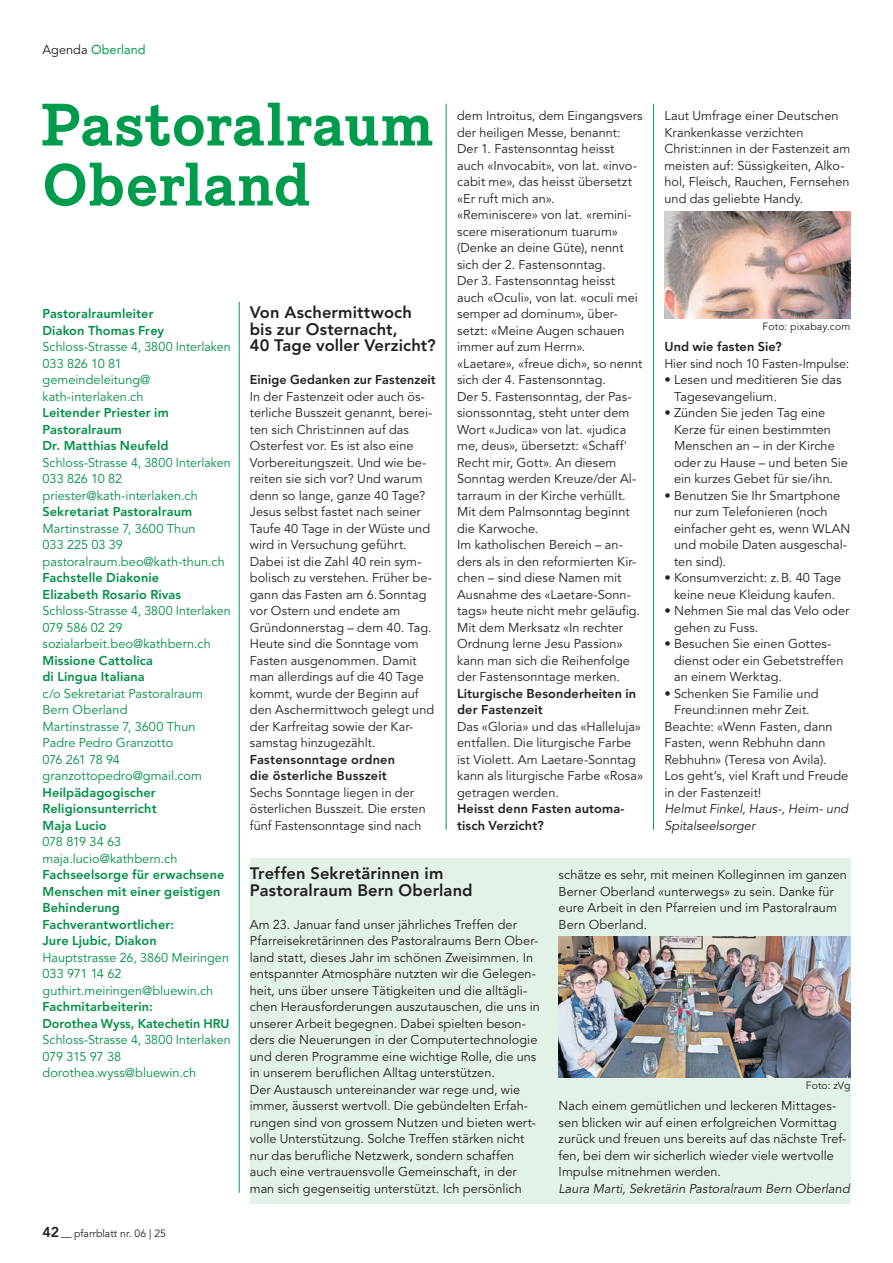
<style>
.page{position:relative;width:893px;height:1263px;background:#fff}
.page>*{position:absolute;margin:0;border:0;box-sizing:border-box;transform-origin:0 0}
.t1{font:700 57px/60px "Piek";letter-spacing:-.01em;color:#009c4e}
.t2{font:800 16.5px/16.5px "Avenir LT Std";letter-spacing:.005em;color:#231f20}
.t3{font:12.75px/16.5px "Avenir LT Std";letter-spacing:.005em;color:#231f20}
.t4{font:12.75px/16.5px "Avenir LT Std";color:#008f47}
.t5{font:800 12.75px/16.5px "Avenir LT Std";letter-spacing:.005em;color:#008f47}
.t6{font:800 12.75px/16.5px "Avenir LT Std";letter-spacing:.01em;color:#231f20}
.t7{font:italic 12.75px/16.5px "Avenir LT Std";color:#231f20}
.t8{font:12.75px "Avenir LT Std";color:#009c4e}
.t9{font:10.5px "Avenir LT Std";letter-spacing:.005em;color:#231f20}
.s1{color:#231f20}
.s2{font-weight:800;font-size:14.25px}
</style>
<div class="page">
<hr style="left:239px;top:302px;width:1px;height:891px;background:#009c4e">
<hr style="left:653px;top:104px;width:1px;height:726px;background:#009c4e">
<hr style="left:446px;top:104px;width:1px;height:726px;background:#009c4e">
<img style="left:664px;top:211px;width:186px;height:107px">
<div style="left:250px;top:858px;width:600px;height:346px;background:#e3f2e7"></div>
<img style="left:559px;top:937px;width:291px;height:140px">
<p class="t8" style="left:43px;top:42px;width:105px"><span class="s1">Agenda</span> Oberland</p>
<h1 class="t1" style="left:40px;top:96px;width:395px">Pastoralraum<br>Oberland</h1>
<p class="t3" style="left:664px;top:108px;width:187px">Laut Umfrage einer Deutschen<br>Krankenkasse verzichten<br>Christ:innen in der Fastenzeit am meisten auf: Süssigkeiten, Alko&shy;hol, Fleisch, Rauchen, Fernsehen und das geliebte Handy.</p>
<p class="t3" style="left:457px;top:108px;width:187px">dem Introitus, dem Eingangsvers der heiligen Messe, benannt:<br>Der 1. Fastensonntag heisst auch «Invocabit», von lat. «invo&shy;cabit me», das heisst übersetzt «Er ruft mich an».<br>«Reminiscere» von lat. «remini&shy;scere miserationum tuarum» (Denke an deine Güte), nennt sich der 2. Fastensonntag.<br>Der 3. Fastensonntag heisst auch «Oculi», von lat. «oculi mei semper ad dominum», über&shy;setzt: «Meine Augen schauen immer auf zum Herrn». «Laetare», «freue dich», so nennt sich der 4. Fastensonntag.<br>Der 5. Fastensonntag, der Pas&shy;sionssonntag, steht unter dem<br>Wort «Judica» von lat. «judica me, deus», übersetzt: «Schaff'<br>Recht mir, Gott». An diesem<br>Sonntag werden Kreuze/der Al&shy;tarraum in der Kirche verhüllt.<br>Mit dem Palmsonntag beginnt die Karwoche.<br>Im katholischen Bereich – an&shy;ders als in den reformierten Kir&shy;chen – sind diese Namen mit<br>Ausnahme des «Laetare-Sonn&shy;tags» heute nicht mehr geläufig.<br>Mit dem Merksatz «In rechter<br>Ordnung lerne Jesu Passion» kann man sich die Reihenfolge der Fastensonntage merken.</p>
<p class="t6" style="left:457px;top:685px;width:181px">Liturgische Besonderheiten in der Fastenzeit</p>
<p class="t3" style="left:457px;top:718px;width:188px">Das «Gloria» und das «Halleluja» entfallen. Die liturgische Farbe ist Violett. Am Laetare-Sonntag kann als liturgische Farbe «Rosa» getragen werden.</p>
<p class="t6" style="left:457px;top:801px;width:169px">Heisst denn Fasten automa&shy;tisch Verzicht?</p>
<p class="t2" style="left:250px;top:304px;width:188px">Von Aschermittwoch bis zur Osternacht,<br>40 Tage voller Verzicht?</p>
<p class="t6" style="left:250px;top:372px;width:187px">Einige Gedanken zur Fastenzeit</p>
<p class="t3" style="left:250px;top:388px;width:186px">In der Fastenzeit oder auch ös&shy;terliche Busszeit genannt, berei&shy;ten sich Christ:innen auf das<br>Osterfest vor. Es ist also eine<br>Vorbereitungszeit. Und wie be&shy;reiten sie sich vor? Und warum denn so lange, ganze 40 Tage?<br>Jesus selbst fastet nach seiner<br>Taufe 40 Tage in der Wüste und wird in Versuchung geführt.<br>Dabei ist die Zahl 40 rein sym&shy;bolisch zu verstehen. Früher be&shy;gann das Fasten am 6.Sonntag vor Ostern und endete am<br>Gründonnerstag – dem 40. Tag.<br>Heute sind die Sonntage vom<br>Fasten ausgenommen. Damit man allerdings auf die 40 Tage kommt, wurde der Beginn auf den Aschermittwoch gelegt und der Karfreitag sowie der Kar&shy;samstag hinzugezählt.</p>
<p class="t6" style="left:250px;top:751px;width:147px">Fastensonntage ordnen die österliche Busszeit</p>
<p class="t3" style="left:250px;top:784px;width:177px">Sechs Sonntage liegen in der österlichen Busszeit. Die ersten fünf Fastensonntage sind nach</p>
<p class="t5" style="left:43px;top:306px;width:123px">Pastoralraumleiter<br>Diakon Thomas Frey</p>
<p class="t4" style="left:43px;top:339px;width:190px">Schloss-Strasse 4, 3800 Interlaken<br>033 826 10 81 gemeindeleitung@ kath-interlaken.ch</p>
<p class="t5" style="left:43px;top:405px;width:128px">Leitender Priester im<br>Pastoralraum<br>Dr. Matthias Neufeld</p>
<p class="t4" style="left:43px;top:454px;width:190px">Schloss-Strasse 4, 3800 Interlaken<br>033 826 10 82 priester@kath-interlaken.ch</p>
<p class="t5" style="left:43px;top:504px;width:151px">Sekretariat Pastoralraum</p>
<p class="t4" style="left:43px;top:520px;width:184px">Martinstrasse 7, 3600 Thun<br>033 225 03 39 pastoralraum.beo@kath-thun.ch</p>
<p class="t5" style="left:43px;top:570px;width:140px">Fachstelle Diakonie<br>Elizabeth Rosario Rivas</p>
<p class="t4" style="left:43px;top:603px;width:190px">Schloss-Strasse 4, 3800 Interlaken<br>079 586 02 29 sozialarbeit.beo@kathbern.ch</p>
<p class="t5" style="left:43px;top:652px;width:112px">Missione Cattolica di Lingua Italiana</p>
<p class="t4" style="left:43px;top:685px;width:162px">c/o Sekretariat Pastoralraum<br>Bern Oberland<br>Martinstrasse 7, 3600 Thun<br>Padre Pedro Granzotto<br>076 261 78 94 granzottopedro@gmail.com</p>
<p class="t5" style="left:43px;top:784px;width:116px;text-align:justify">Heilpädagogischer Religionsunterricht Maja Lucio</p>
<p class="t4" style="left:43px;top:834px;width:136px">078 819 34 63 maja.lucio@kathbern.ch</p>
<p class="t5" style="left:43px;top:867px;width:183px">Fachseelsorge für erwachsene<br>Menschen mit einer geistigen<br>Behinderung<br>Fachverantwortlicher:<br>Jure Ljubic, Diakon</p>
<p class="t4" style="left:43px;top:949px;width:188px">Hauptstrasse 26, 3860 Meiringen<br>033 971 14 62 guthirt.meiringen@bluewin.ch</p>
<p class="t5" style="left:43px;top:999px;width:188px">Fachmitarbeiterin:<br>Dorothea Wyss, Katechetin HRU</p>
<p class="t4" style="left:43px;top:1032px;width:190px">Schloss-Strasse 4, 3800 Interlaken<br>079 315 97 38 dorothea.wyss@bluewin.ch</p>
<p class="t9" style="left:763px;top:321px;width:89px">Foto: pixabay.com</p>
<p class="t6" style="left:664px;top:339px;width:119px">Und wie fasten Sie?</p>
<p class="t3" style="left:664px;top:355px;width:186px">Hier sind noch 10 Fasten-Impulse:</p>
<p class="t3" style="left:674px;top:372px;width:169px;text-indent:-10px">• Lesen und meditieren Sie das<br>Tagesevangelium.</p>
<p class="t3" style="left:674px;top:405px;width:175px;text-indent:-10px">• Zünden Sie jeden Tag eine<br>Kerze für einen bestimmten<br>Menschen an – in der Kirche oder zu Hause – und beten Sie ein kurzes Gebet für sie/ihn.</p>
<p class="t3" style="left:674px;top:487px;width:178px;text-indent:-10px">• Benutzen Sie Ihr Smartphone nur zum Telefonieren (noch einfacher geht es, wenn WLAN und mobile Daten ausgeschal&shy;ten sind).</p>
<p class="t3" style="left:664px;top:570px;width:178px;text-align:center">• Konsumverzicht: z.B. 40 Tage keine neue Kleidung kaufen.</p>
<p class="t3" style="left:674px;top:603px;width:177px;text-indent:-10px">• Nehmen Sie mal das Velo oder gehen zu Fuss.</p>
<p class="t3" style="left:674px;top:636px;width:171px;text-indent:-10px">• Besuchen Sie einen Gottes&shy;dienst oder ein Gebetstreffen an einem Werktag.</p>
<p class="t3" style="left:664px;top:685px;width:156px">• Schenken Sie Familie und</p>
<p class="t3" style="left:674px;top:702px;width:137px">Freund:innen mehr Zeit.</p>
<p class="t3" style="left:664px;top:718px;width:170px">Beachte: «Wenn Fasten, dann</p>
<p class="t3" style="left:664px;top:735px;width:163px">Fasten, wenn Rebhuhn dann</p>
<p class="t3" style="left:664px;top:751px;width:164px">Rebhuhn» (Teresa von Avila).</p>
<p class="t3" style="left:664px;top:768px;width:185px">Los geht’s, viel Kraft und Freude</p>
<p class="t3" style="left:664px;top:784px;width:99px">in der Fastenzeit!</p>
<p class="t7" style="left:664px;top:801px;width:185px">Helmut Finkel, Haus-, Heim- und<br>Spitalseelsorger</p>
<p class="t2" style="left:250px;top:865px;width:224px">Treffen Sekretärinnen im<br>Pastoralraum Bern Oberland</p>
<p class="t3" style="left:250px;top:916px;width:292px">Am 23. Januar fand unser jährliches Treffen der Pfarreisekretärinnen des Pastoralraums Bern Ober&shy;land statt, dieses Jahr im schönen Zweisimmen. In entspannter Atmosphäre nutzten wir die Gelegen&shy;heit, uns über unsere Tätigkeiten und die alltägli&shy;chen Herausforderungen auszutauschen, die uns in unserer Arbeit begegnen. Dabei spielten beson&shy;ders die Neuerungen in der Computertechnologie und deren Programme eine wichtige Rolle, die uns in unserem beruflichen Alltag unterstützen.<br>Der Austausch untereinander war rege und, wie immer, äusserst wertvoll. Die gebündelten Erfah&shy;rungen sind von grossem Nutzen und bieten wert&shy;volle Unterstützung. Solche Treffen stärken nicht nur das berufliche Netzwerk, sondern schaffen auch eine vertrauensvolle Gemeinschaft, in der man sich gegenseitig unterstützt. Ich persönlich</p>
<p class="t3" style="left:559px;top:867px;width:290px">schätze es sehr, mit meinen Kolleginnen im ganzen Berner Oberland «unterwegs» zu sein. Danke für eure Arbeit in den Pfarreien und im Pastoralraum Bern Oberland.</p>
<p class="t9" style="left:806px;top:1080px;width:46px">Foto: zVg</p>
<p class="t3" style="left:559px;top:1098px;width:289px">Nach einem gemütlichen und leckeren Mittages&shy;sen blicken wir auf einen erfolgreichen Vormittag zurück und freuen uns bereits auf das nächste Tref&shy;fen, bei dem wir sicherlich wieder viele wertvolle Impulse mitnehmen werden.</p>
<p class="t7" style="left:559px;top:1180px;width:293px">Laura Marti, Sekretärin Pastoralraum Bern Oberland</p>
<p class="t9" style="left:43px;top:1228px;width:125px"><span class="s2">42</span> — pfarrblatt nr. 06 | 25</p>
</div>
